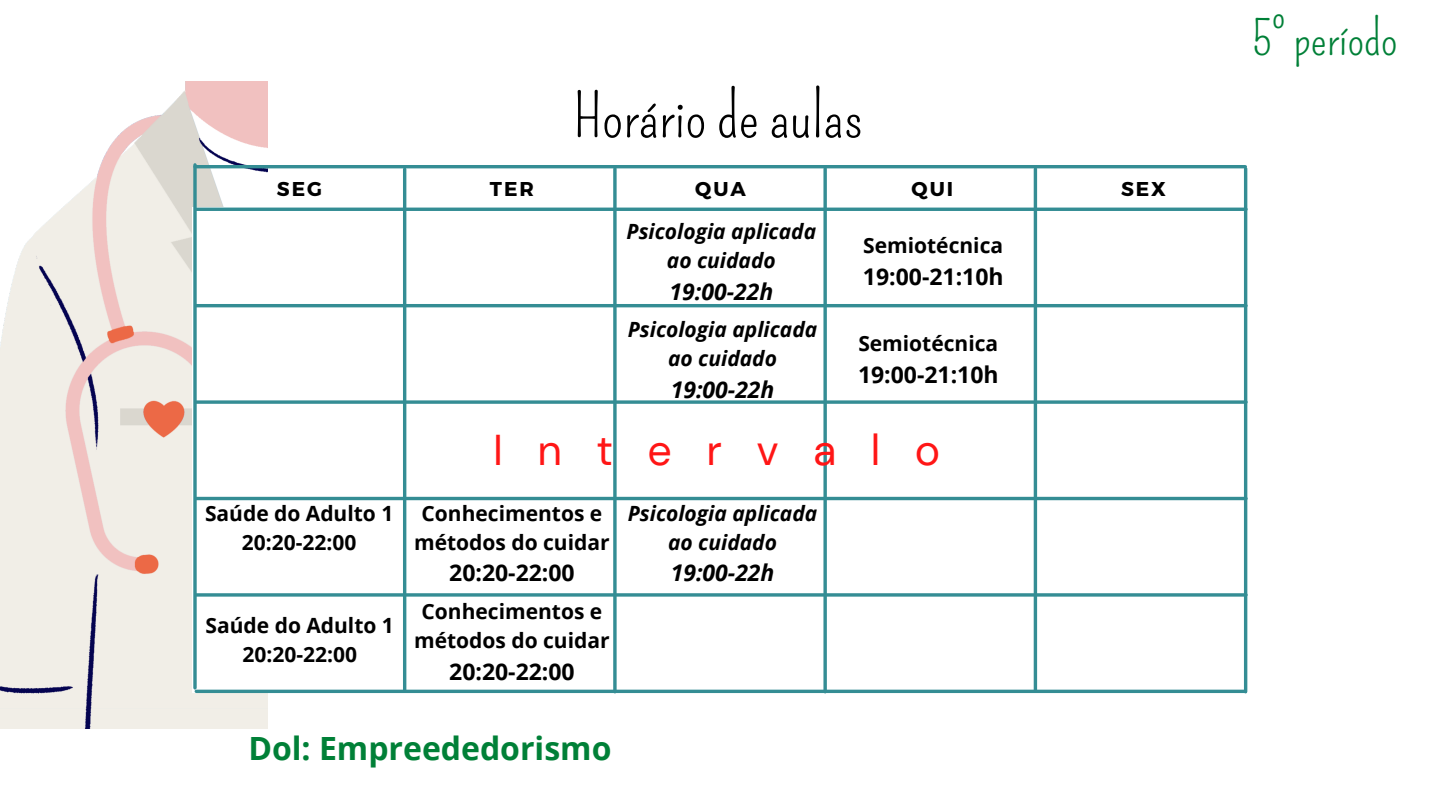
<style>
.page{position:relative;width:1440px;height:810px;background:#fff}
.page>*{position:absolute;margin:0;border:0;box-sizing:border-box;transform-origin:0 0}
.t1{font:60px "Pompiere";color:#000}
.t2{font:47px "Pompiere";color:#008037}
.t3{font:43px "DM Sans";letter-spacing:.8em;color:#ff1616}
.t4{font:700 32px "Open Sans";color:#008037}
.t5{font:700 23px "Open Sans";color:#000}
.t6{font:italic 700 23px "Open Sans";color:#000}
.t7{font:700 21px/29.2px "Open Sans";color:#000;text-align:center}
.t8{font:italic 700 21px/29.2px "Open Sans";color:#000;text-align:center}
.t9{font:700 20px "Montserrat";letter-spacing:.1em;color:#000}
</style>
<div class="page">
<img style="left:0;top:81px;width:267px;height:648px">
<div style="left:193px;top:208px;width:1054px;height:485px;background:#fff"></div>
<svg style="left:197px;top:207px;width:1047px;height:4px;background:#519da3"></svg>
<hr style="left:196px;top:304px;width:1050px;height:3px;background:#348d94">
<svg style="left:197px;top:400px;width:1047px;height:4px;background:#519da3"></svg>
<hr style="left:196px;top:497px;width:1050px;height:3px;background:#348d94">
<svg style="left:197px;top:593px;width:1047px;height:4px;background:#519da3"></svg>
<hr style="left:403px;top:169px;width:3px;height:522px;background:#348d94">
<svg style="left:613px;top:169px;width:4px;height:521px;background:#509ca2"></svg>
<svg style="left:823px;top:169px;width:4px;height:521px;background:#509ca2"></svg>
<hr style="left:1034px;top:169px;width:3px;height:522px;background:#348d94">
<hr style="left:1244px;top:169px;width:3px;height:523px;background:#348d94">
<hr style="left:195px;top:165px;width:1050px;height:3px;background:#348d94">
<hr style="left:196px;top:690px;width:1049px;height:3px;background:#348d94">
<svg style="left:193px;top:165px;width:4px;height:523px;background:#509ca2"></svg>
<p class="t1" style="left:573px;top:81px;width:291px">Horário de aulas</p>
<p class="t9" style="left:277px;top:176px;width:47px">SEG</p>
<p class="t9" style="left:490px;top:176px;width:46px">TER</p>
<p class="t9" style="left:695px;top:176px;width:52px">QUA</p>
<p class="t9" style="left:912px;top:176px;width:43px">QUI</p>
<p class="t9" style="left:1121px;top:176px;width:46px">SEX</p>
<p class="t8" style="left:627px;top:216px;width:191px">Psicologia aplicada ao cuidado</p>
<p class="t6" style="left:670px;top:275px;width:105px">19:00-22h</p>
<p class="t8" style="left:628px;top:314px;width:191px">Psicologia aplicada ao cuidado</p>
<p class="t6" style="left:671px;top:373px;width:105px">19:00-22h</p>
<p class="t7" style="left:863px;top:231px;width:141px">Semiotécnica</p>
<p class="t5" style="left:863px;top:260px;width:142px">19:00-21:10h</p>
<p class="t7" style="left:858px;top:329px;width:141px">Semiotécnica</p>
<p class="t5" style="left:858px;top:358px;width:142px">19:00-21:10h</p>
<p class="t7" style="left:205px;top:498px;width:190px">Saúde do Adulto 1</p>
<p class="t7" style="left:242px;top:527px;width:116px">20:20-22:00</p>
<p class="t7" style="left:206px;top:610px;width:190px">Saúde do Adulto 1</p>
<p class="t7" style="left:243px;top:639px;width:116px">20:20-22:00</p>
<p class="t3" style="left:493px;top:422px;width:449px">Intervalo</p>
<p class="t7" style="left:414px;top:498px;width:197px">Conhecimentos e métodos do cuidar</p>
<p class="t5" style="left:449px;top:557px;width:127px">20:20-22:00</p>
<p class="t7" style="left:414px;top:596px;width:197px">Conhecimentos e métodos do cuidar</p>
<p class="t5" style="left:449px;top:655px;width:127px">20:20-22:00</p>
<p class="t8" style="left:628px;top:498px;width:191px">Psicologia aplicada ao cuidado</p>
<p class="t6" style="left:671px;top:557px;width:105px">19:00-22h</p>
<p class="t4" style="left:248px;top:726px;width:365px">Dol: Empreededorismo</p>
<p class="t2" style="left:1251px;top:11px;width:148px">5° período</p>
</div>
